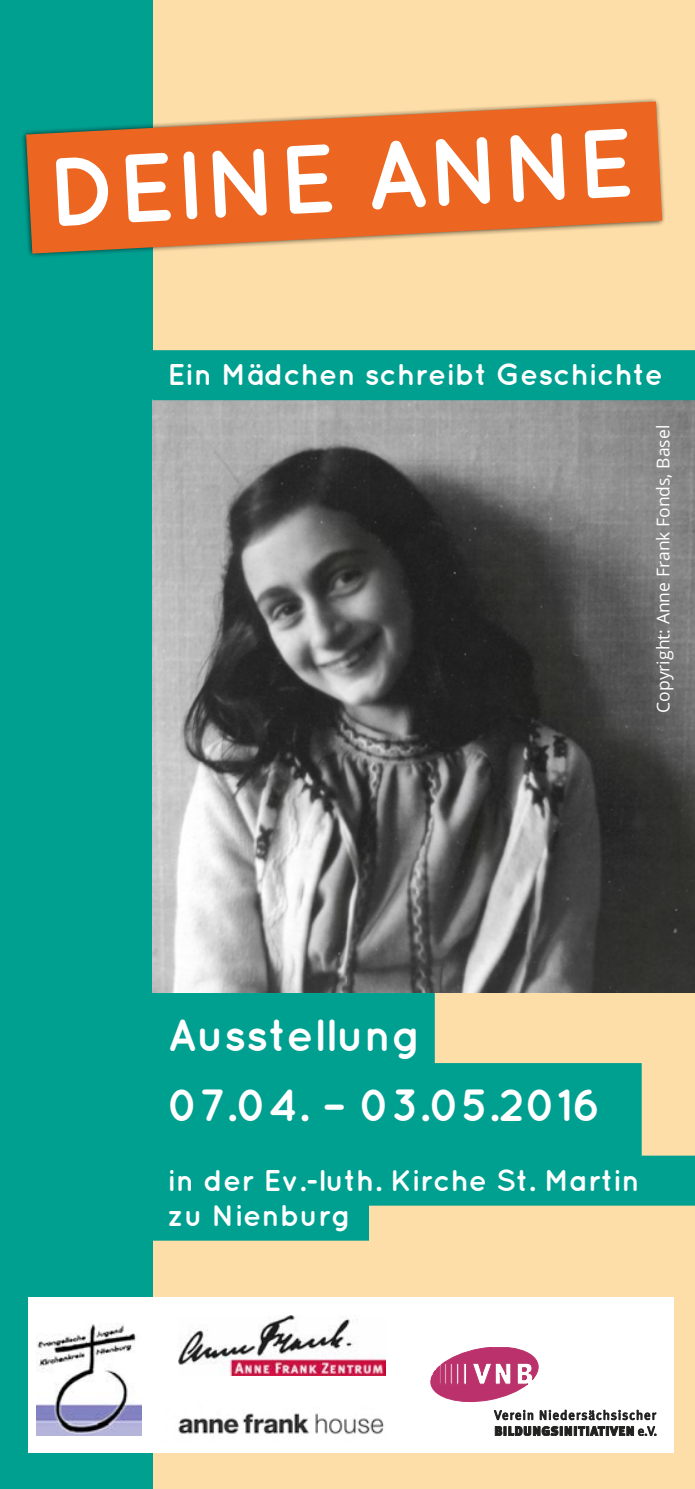
<style>
.page{position:relative;width:695px;height:1489px;background:#fff}
.page>*{position:absolute;margin:0;border:0;box-sizing:border-box;transform-origin:0 0}
.t1{font:700 96.75px "Quicksand";color:#fff}
.t2{font:700 45px/70px "Quicksand";color:#fff}
.t3{font:700 30px/35px "Quicksand";color:#fff}
.t4{font:17.5px "Open Sans";color:#fff}
</style>
<div class="page">
<div style="left:0;top:0;width:694px;height:1488px;background:#fedea8"></div>
<div style="left:0;top:0;width:152px;height:1488px;background:#00a091"></div>
<div style="left:28px;top:1296px;width:645px;height:156px;background:#fff"></div>
<img style="left:152px;top:400px;width:542px;height:592px">
<div style="left:152px;top:350px;width:542px;height:50px;background:#00a091"></div>
<div style="left:152px;top:993px;width:282px;height:95px;background:#00a091"></div>
<div style="left:152px;top:1063px;width:489px;height:95px;background:#00a091"></div>
<div style="left:152px;top:1144px;width:14px;height:72px;background:#00a091"></div>
<div style="left:166px;top:1155px;width:528px;height:50px;background:#00a091"></div>
<div style="left:152px;top:1190px;width:217px;height:50px;background:#00a091"></div>
<svg style="left:495px;top:1426px;width:161px;height:9px"></svg>
<svg style="left:431px;top:1347px;width:225px;height:72px"></svg>
<svg style="left:22px;top:36px;width:643px;height:283px"></svg>
<img style="left:178px;top:1413px;width:206px;height:21px">
<img style="left:178px;top:1315px;width:207px;height:60px">
<img style="left:37px;top:1323px;width:104px;height:112px">
<h1 class="t1" style="left:44px;top:135px;width:588px;rotate:-3deg">DEINE ANNE</h1>
<p class="t3" style="left:167px;top:356px;width:497px">Ein Mädchen schreibt Geschichte</p>
<p class="t4" style="left:651px;top:712px;width:289px;rotate:-90deg">Copyright: Anne Frank Fonds, Basel</p>
<h2 class="t2" style="left:167px;top:998px;width:435px">Ausstellung<br>07.04. – 03.05.2016</h2>
<p class="t3" style="left:167px;top:1161px;width:474px">in der Ev.-luth. Kirche St. Martin zu Nienburg</p>
</div>
